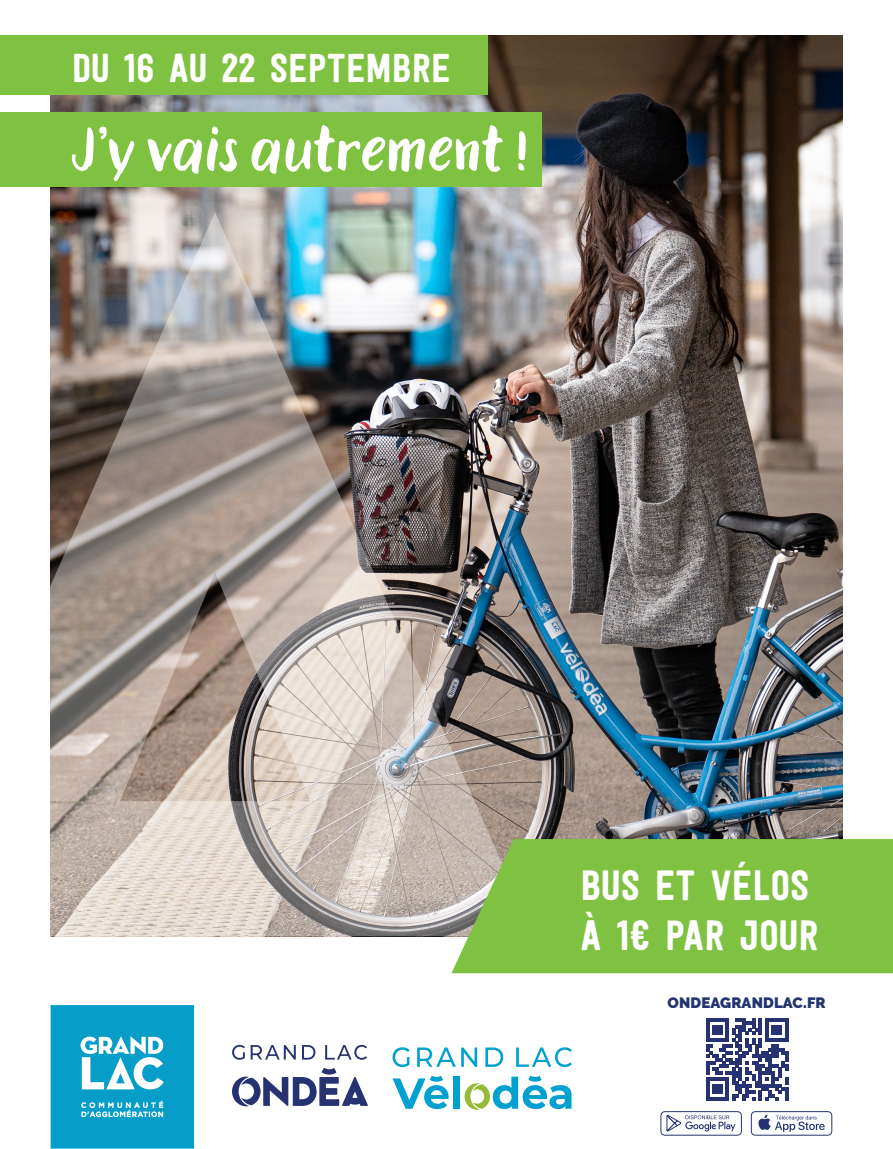
<style>
.page{position:relative;width:893px;height:1149px;background:#fff}
.page>*{position:absolute;margin:0;border:0;box-sizing:border-box;transform-origin:0 0}
.t1{font:61.5px "TT Rabbits Dummy";color:#fff}
.t2{font:42px "Festivo LC Basic";color:#fff}
.t3{font:40.05px "Festivo Letters No.1";color:#fff}
.t4{font:900 15px "Raleway";letter-spacing:.01em;color:#233470}
</style>
<div class="page">
<img style="left:51px;top:35px;width:791px;height:901px">
<img style="left:50px;top:212px;width:484px;height:723px">
<svg style="left:451px;top:838px;width:442px;height:134px;background:#83c049"></svg>
<div style="left:0;top:35px;width:488px;height:60px;background:#7fc241"></div>
<div style="left:0;top:112px;width:541px;height:75px;background:#7fc241"></div>
<svg style="left:51px;top:1005px;width:143px;height:143px;background:#25a9cf"></svg>
<svg style="left:232px;top:1068px;width:136px;height:37px"></svg>
<svg style="left:232px;top:1044px;width:135px;height:15px"></svg>
<svg style="left:660px;top:1111px;width:82px;height:24px"></svg>
<svg style="left:751px;top:1111px;width:81px;height:24px"></svg>
<svg style="left:706px;top:1018px;width:82px;height:82px"></svg>
<svg style="left:392px;top:1075px;width:57px;height:33px"></svg>
<div style="left:453px;top:1076px;width:7px;height:32px;background:#00a1d1"></div>
<svg style="left:465px;top:1075px;width:107px;height:34px"></svg>
<svg style="left:392px;top:1047px;width:180px;height:19px"></svg>
<p class="t3" style="left:72px;top:44px;width:380px">DU 16 AU 22 SEPTEMBRE</p>
<p class="t1" style="left:72px;top:107px;width:459px">J’y vais autrement !</p>
<p class="t2" style="left:580px;top:859px;width:230px">BUS ET VÉLOS</p>
<p class="t2" style="left:580px;top:909px;width:240px">À 1€ PAR JOUR</p>
<p class="t4" style="left:668px;top:993px;width:160px">ONDEAGRANDLAC.FR</p>
</div>
